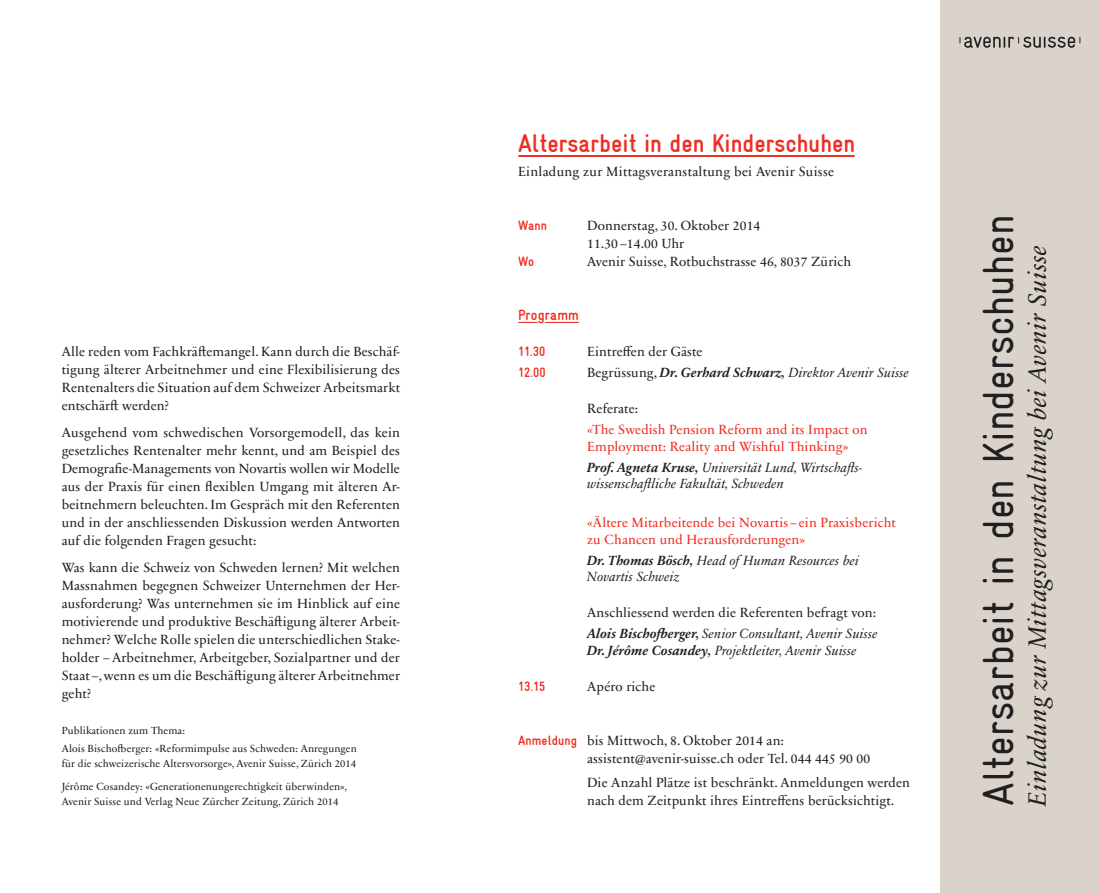
<style>
.page{position:relative;width:1100px;height:893px;background:#fff}
.page>*{position:absolute;margin:0;border:0;box-sizing:border-box;transform-origin:0 0}
.t1{font:condensed 43.5px "Gravur";color:#231f20}
.t2{font:italic 25.5px "Sabon Next LT Pro";letter-spacing:.02em;color:#231f20}
.t3{font:700 condensed 25.5px "Gravur";color:#ee2e22}
.t4{font:700 condensed 15px "Gravur";letter-spacing:.01em;color:#ee2e22}
.t5{font:13.5px/18px "Sabon Next LT Pro";letter-spacing:.01em;color:#231f20;text-align:justify}
.t6{font:italic 13.5px/16.5px "Sabon Next LT Pro";letter-spacing:.01em;color:#231f20}
.t7{font:13.5px/16.5px "Sabon Next LT Pro";letter-spacing:.01em;color:#ee2e22}
.t8{font:700 condensed 13.5px "Gravur";letter-spacing:.01em;color:#ee2e22}
.t9{font:10.5px "Sabon Next LT Pro";letter-spacing:.01em;color:#231f20}
.s1{font-style:normal}
.s2{font-weight:700}
.s3{font-family:"Gravur";font-weight:700;font-stretch:condensed;color:#ee2e22}
</style>
<div class="page">
<div style="left:940px;top:0;width:159px;height:893px;background:#d9d3cc"></div>
<svg style="left:519px;top:155px;width:334px;height:2px"></svg>
<svg style="left:518px;top:322px;width:19px;height:1px"></svg>
<svg style="left:545px;top:322px;width:33px;height:1px"></svg>
<svg style="left:959px;top:37px;width:121px;height:11px"></svg>
<p class="t5" style="left:62px;top:342px;width:340px">Alle reden vom Fachkräftemangel. Kann durch die Beschäf&shy;tigung älterer Arbeitnehmer und eine Flexibilisierung des Rentenalters die Situation auf dem Schweizer Arbeitsmarkt entschärft werden?</p>
<p class="t5" style="left:62px;top:423px;width:340px">Ausgehend vom schwedischen Vorsorgemodell, das kein gesetzliches Rentenalter mehr kennt, und am Beispiel des Demografie-Managements von Novartis wollen wir Modelle aus der Praxis für einen flexiblen Umgang mit älteren Ar&shy;beitnehmern beleuchten. Im Gespräch mit den Referenten und in der anschliessenden Diskussion werden Antworten auf die folgenden Fragen gesucht:</p>
<p class="t5" style="left:62px;top:558px;width:340px">Was kann die Schweiz von Schweden lernen? Mit welchen Massnahmen begegnen Schweizer Unternehmen der Her&shy;ausforderung? Was unternehmen sie im Hinblick auf eine motivierende und produktive Beschäftigung älterer Arbeit&shy;nehmer? Welche Rolle spielen die unterschiedlichen Stake&shy;holder –Arbeitnehmer, Arbeitgeber, Sozialpartner und der Staat –, wenn es um die Beschäftigung älterer Arbeitnehmer geht?</p>
<p class="t9" style="left:62px;top:722px;width:125px">Publikationen zum Thema:</p>
<p class="t9" style="left:62px;top:740px;width:296px">Alois Bischofberger: «Reformimpulse aus Schweden: Anregungen</p>
<p class="t9" style="left:62px;top:755px;width:296px">für die schweizerische Altersvorsorge», Avenir Suisse, Zürich 2014</p>
<p class="t9" style="left:62px;top:778px;width:287px">Jérôme Cosandey: «Generationenungerechtigkeit überwinden»,</p>
<p class="t9" style="left:62px;top:793px;width:278px">Avenir Suisse und Verlag Neue Zürcher Zeitung, Zürich 2014</p>
<p class="t3" style="left:518px;top:129px;width:338px">Altersarbeit in den Kinderschuhen</p>
<p class="t5" style="left:518px;top:162px;width:317px">Einladung zur Mittagsveranstaltung bei Avenir Suisse</p>
<p class="t8" style="left:518px;top:218px;width:30px">Wann</p>
<p class="t5" style="left:587px;top:216px;width:175px">Donnerstag, 30. Oktober 2014</p>
<p class="t5" style="left:587px;top:234px;width:99px">11.30 –14.00 Uhr</p>
<p class="t8" style="left:518px;top:254px;width:17px">Wo</p>
<p class="t5" style="left:587px;top:252px;width:265px">Avenir Suisse, Rotbuchstrasse 46, 8037 Zürich</p>
<p class="t4" style="left:518px;top:307px;width:62px">Programm</p>
<p class="t8" style="left:518px;top:344px;width:29px">11.30</p>
<p class="t5" style="left:587px;top:342px;width:117px">Eintreffen der Gäste</p>
<p class="t8" style="left:518px;top:365px;width:29px">12.00</p>
<p class="t6" style="left:587px;top:364px;width:323px"><span class="s1">Begrüssung,</span> <span class="s2">Dr. Gerhard Schwarz,</span> Direktor Avenir Suisse</p>
<p class="t5" style="left:587px;top:399px;width:53px">Referate:</p>
<p class="t7" style="left:587px;top:421px;width:282px">«The Swedish Pension Reform and its Impact on<br>Employment: Reality and Wishful Thinking»</p>
<p class="t6" style="left:587px;top:458px;width:277px"><span class="s2">Prof. Agneta Kruse,</span> Universität Lund, Wirtschafts&shy;wissenschaftliche Fakultät, Schweden</p>
<p class="t7" style="left:587px;top:514px;width:310px">«Ältere Mitarbeitende bei Novartis – ein Praxisbericht zu Chancen und Herausforderungen»</p>
<p class="t6" style="left:587px;top:551px;width:273px"><span class="s2">Dr. Thomas Bösch,</span> Head of Human Resources bei<br>Novartis Schweiz</p>
<p class="t5" style="left:587px;top:603px;width:290px">Anschliessend werden die Referenten befragt von:</p>
<p class="t6" style="left:587px;top:625px;width:292px"><span class="s2">Alois Bischofberger,</span> Senior Consultant, Avenir Suisse</p>
<p class="t6" style="left:587px;top:641px;width:271px"><span class="s2">Dr. Jérôme Cosandey,</span> Projektleiter, Avenir Suisse</p>
<p class="t8" style="left:518px;top:679px;width:29px">13.15</p>
<p class="t5" style="left:587px;top:677px;width:70px">Apéro riche</p>
<p class="t5" style="left:518px;top:731px;width:267px"><span class="s3">Anmeldung</span> bis Mittwoch, 8. Oktober 2014 an:</p>
<p class="t5" style="left:587px;top:749px;width:284px">assistent@avenir-suisse.ch oder Tel. 044 445 90 00</p>
<p class="t5" style="left:587px;top:773px;width:324px">Die Anzahl Plätze ist beschränkt. Anmeldungen werden nach dem Zeitpunkt ihres Eintreffens berücksichtigt.</p>
<p class="t1" style="left:973px;top:806px;width:593px;rotate:-90deg">Altersarbeit in den Kinderschuhen</p>
<p class="t2" style="left:1017px;top:806px;width:563px;rotate:-90deg">Einladung zur Mittagsveranstaltung bei Avenir Suisse</p>
</div>
